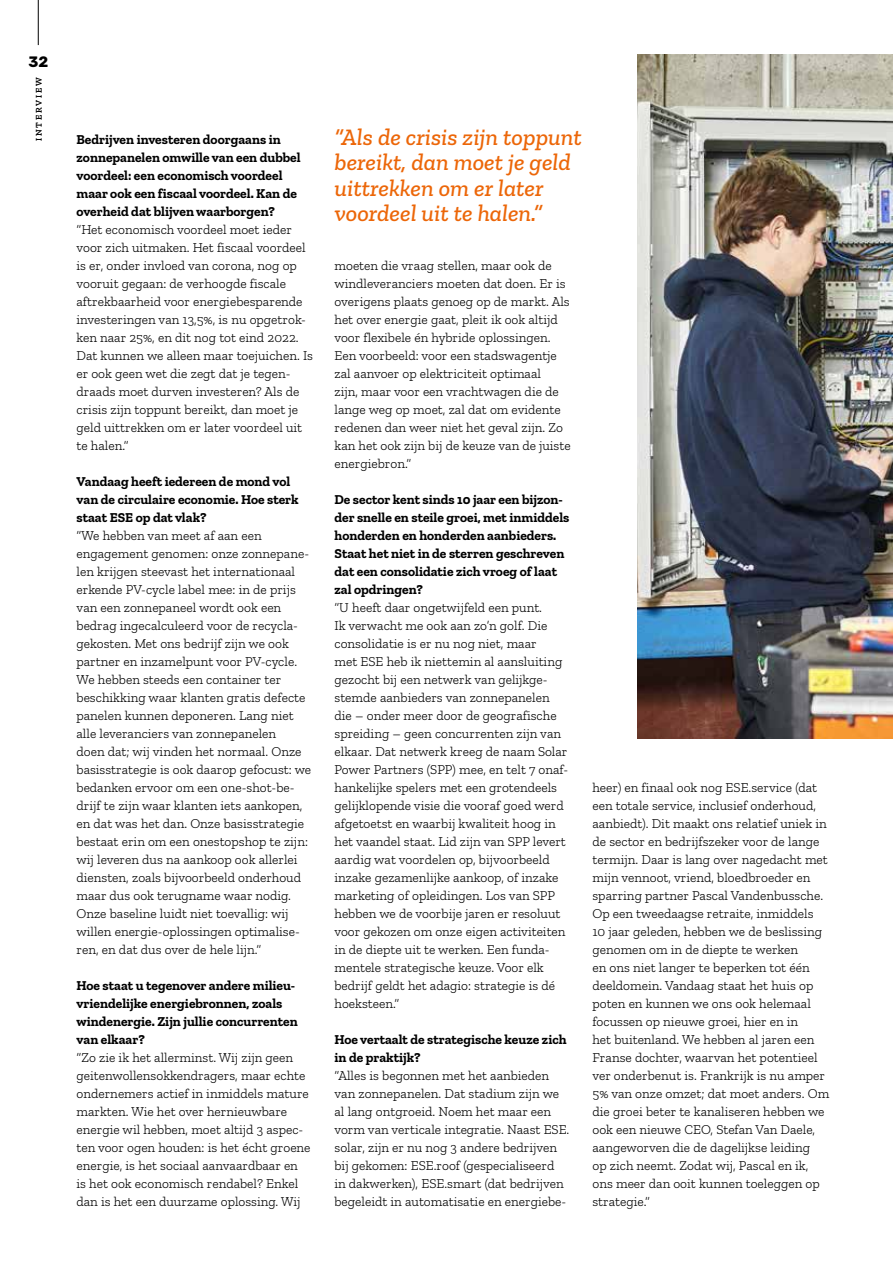
<style>
.page{position:relative;width:893px;height:1263px;background:#fff}
.page>*{position:absolute;margin:0;border:0;box-sizing:border-box;transform-origin:0 0}
.t1{font:italic 500 24px/25.5px "Zilla Slab";color:#ec6608}
.t2{font:700 15px "Rubik";color:#000}
.t3{font:300 13.5px/18px "Zilla Slab";color:#000}
.t4{font:700 13.5px/18px "Zilla Slab";color:#000}
.t5{font:600 9px "Zilla Slab";letter-spacing:.2em;color:#000}
</style>
<div class="page">
<hr style="left:38px;top:0;width:1px;height:45px;background:#000">
<img style="left:638px;top:54px;width:255px;height:684px">
<p class="t2" style="left:28px;top:53px;width:21px">32</p>
<p class="t5" style="left:34px;top:141px;width:65px;rotate:-90deg">INTERVIEW</p>
<p class="t4" style="left:77px;top:130px;width:226px">Bedrijven investeren doorgaans in zonnepanelen omwille van een dubbel voordeel: een economisch voordeel maar ook een fiscaal voordeel. Kan de overheid dat blijven waarborgen?</p>
<p class="t3" style="left:77px;top:220px;width:238px">“Het economisch voordeel moet ieder voor zich uitmaken. Het fiscaal voordeel is er, onder invloed van corona, nog op vooruit gegaan: de verhoogde fiscale aftrekbaarheid voor energiebesparende investeringen van 13,5%, is nu opgetrok&shy;ken naar 25%, en dit nog tot eind 2022.<br>Dat kunnen we alleen maar toejuichen. Is er ook geen wet die zegt dat je tegen&shy;draads moet durven investeren? Als de crisis zijn toppunt bereikt, dan moet je geld uittrekken om er later voordeel uit te halen.”</p>
<p class="t4" style="left:77px;top:472px;width:224px">Vandaag heeft iedereen de mond vol van de circulaire economie. Hoe sterk staat ESE op dat vlak?</p>
<p class="t3" style="left:77px;top:526px;width:236px">“We hebben van meet af aan een engagement genomen: onze zonnepane&shy;len krijgen steevast het internationaal erkende PV-cycle label mee: in de prijs van een zonnepaneel wordt ook een bedrag ingecalculeerd voor de recycla&shy;gekosten. Met ons bedrijf zijn we ook partner en inzamelpunt voor PV-cycle.<br>We hebben steeds een container ter beschikking waar klanten gratis defecte panelen kunnen deponeren. Lang niet alle leveranciers van zonnepanelen<br>doen dat; wij vinden het normaal. Onze basisstrategie is ook daarop gefocust: we bedanken ervoor om een one-shot-be&shy;drijf te zijn waar klanten iets aankopen, en dat was het dan. Onze basisstrategie bestaat erin om een onestopshop te zijn: wij leveren dus na aankoop ook allerlei diensten, zoals bijvoorbeeld onderhoud maar dus ook terugname waar nodig.<br>Onze baseline luidt niet toevallig: wij willen energie-oplossingen optimalise&shy;ren, en dat dus over de hele lijn.”</p>
<p class="t4" style="left:77px;top:976px;width:223px">Hoe staat u tegenover andere milieu&shy;vriendelijke energiebronnen, zoals windenergie. Zijn jullie concurrenten van elkaar?</p>
<p class="t3" style="left:77px;top:1048px;width:236px">“Zo zie ik het allerminst. Wij zijn geen geitenwollensokkendragers, maar echte ondernemers actief in inmiddels mature markten. Wie het over hernieuwbare energie wil hebben, moet altijd 3 aspec&shy;ten voor ogen houden: is het écht groene energie, is het sociaal aanvaardbaar en is het ook economisch rendabel? Enkel dan is het een duurzame oplossing. Wij</p>
<h1 class="t1" style="left:334px;top:124px;width:249px">“Als de crisis zijn toppunt bereikt, dan moet je geld uittrekken om er later voordeel uit te halen.”</h1>
<p class="t3" style="left:334px;top:257px;width:238px">moeten die vraag stellen, maar ook de windleveranciers moeten dat doen. Er is overigens plaats genoeg op de markt. Als het over energie gaat, pleit ik ook altijd voor flexibele én hybride oplossingen.<br>Een voorbeeld: voor een stadswagentje zal aanvoer op elektriciteit optimaal<br>zijn, maar voor een vrachtwagen die de lange weg op moet, zal dat om evidente redenen dan weer niet het geval zijn. Zo kan het ook zijn bij de keuze van de juiste energiebron.”</p>
<p class="t4" style="left:334px;top:491px;width:236px">De sector kent sinds 10 jaar een bijzon&shy;der snelle en steile groei, met inmiddels honderden en honderden aanbieders.<br>Staat het niet in de sterren geschreven dat een consolidatie zich vroeg of laat zal opdringen?</p>
<p class="t3" style="left:334px;top:599px;width:235px">“U heeft daar ongetwijfeld een punt.<br>Ik verwacht me ook aan zo’n golf. Die consolidatie is er nu nog niet, maar<br>met ESE heb ik niettemin al aansluiting gezocht bij een netwerk van gelijkge&shy;stemde aanbieders van zonnepanelen die – onder meer door de geografische spreiding – geen concurrenten zijn van elkaar. Dat netwerk kreeg de naam Solar Power Partners (SPP) mee, en telt 7 onaf&shy;hankelijke spelers met een grotendeels gelijklopende visie die vooraf goed werd afgetoetst en waarbij kwaliteit hoog in het vaandel staat. Lid zijn van SPP levert aardig wat voordelen op, bijvoorbeeld inzake gezamenlijke aankoop, of inzake marketing of opleidingen. Los van SPP hebben we de voorbije jaren er resoluut voor gekozen om onze eigen activiteiten in de diepte uit te werken. Een funda&shy;mentele strategische keuze. Voor elk bedrijf geldt het adagio: strategie is dé hoeksteen.”</p>
<p class="t4" style="left:334px;top:1030px;width:234px">Hoe vertaalt de strategische keuze zich in de praktijk?</p>
<p class="t3" style="left:334px;top:1066px;width:236px">“Alles is begonnen met het aanbieden van zonnepanelen. Dat stadium zijn we al lang ontgroeid. Noem het maar een vorm van verticale integratie. Naast ESE. solar, zijn er nu nog 3 andere bedrijven bij gekomen: ESE.roof (gespecialiseerd<br>in dakwerken), ESE.smart (dat bedrijven begeleidt in automatisatie en energiebe-</p>
<p class="t3" style="left:592px;top:778px;width:238px">heer) en finaal ook nog ESE.service (dat een totale service, inclusief onderhoud, aanbiedt). Dit maakt ons relatief uniek in de sector en bedrijfszeker voor de lange termijn. Daar is lang over nagedacht met mijn vennoot, vriend, bloedbroeder en sparring partner Pascal Vandenbussche.<br>Op een tweedaagse retraite, inmiddels 10 jaar geleden, hebben we de beslissing genomen om in de diepte te werken<br>en ons niet langer te beperken tot één deeldomein. Vandaag staat het huis op poten en kunnen we ons ook helemaal focussen op nieuwe groei, hier en in<br>het buitenland. We hebben al jaren een Franse dochter, waarvan het potentieel ver onderbenut is. Frankrijk is nu amper 5% van onze omzet; dat moet anders. Om die groei beter te kanaliseren hebben we ook een nieuwe CEO, Stefan Van Daele, aangeworven die de dagelijkse leiding<br>op zich neemt. Zodat wij, Pascal en ik, ons meer dan ooit kunnen toeleggen op strategie.”</p>
</div>
